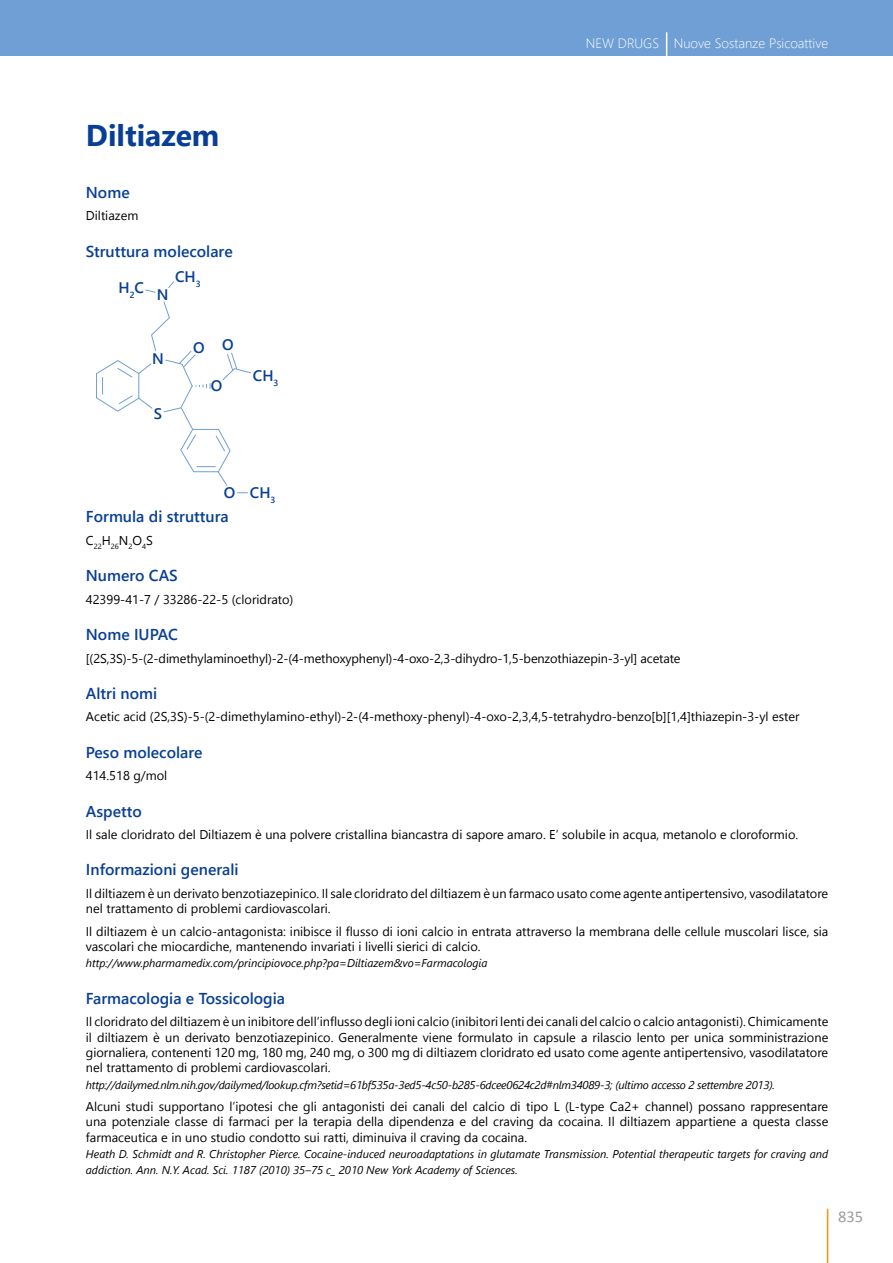
<style>
.page{position:relative;width:893px;height:1263px;background:#fff}
.page>*{position:absolute;margin:0;border:0;box-sizing:border-box;transform-origin:0 0}
.t1{font:700 30px "Segoe UI";color:#083f95}
.t2{font:16.5px "Calibri";color:#9d9d9c}
.t3{font:600 15.75px "Segoe UI";color:#083f95}
.t4{font:600 15.3px "Segoe UI";color:#083f95}
.t5{font:300 13.5px "Segoe UI";color:#fff}
.t6{font:12.75px/15.3px "Segoe UI";color:#000}
.t7{font:italic 11.25px/15.3px "Segoe UI";color:#000}
.t8{font:italic 11.25px "Segoe UI";letter-spacing:-.02em;color:#000}
.t9{font:7.5px "Segoe UI";color:#000}
</style>
<div class="page">
<div style="left:0;top:0;width:893px;height:55px;background:#6f9fd4"></div>
<hr style="left:827px;top:1209px;width:1px;height:54px;background:#f3941b">
<svg style="left:666px;top:32px;width:1px;height:23px"></svg>
<svg style="left:145px;top:289px;width:11px;height:4px"></svg>
<svg style="left:168px;top:281px;width:6px;height:7px"></svg>
<svg style="left:96px;top:301px;width:155px;height:192px"></svg>
<p class="t5" style="left:586px;top:33px;width:244px">NEW DRUGS Nuove Sostanze Psicoattive</p>
<h1 class="t1" style="left:86px;top:113px;width:135px">Diltiazem</h1>
<p class="t3" style="left:86px;top:180px;width:45px">Nome</p>
<p class="t6" style="left:86px;top:208px;width:54px">Diltiazem</p>
<p class="t3" style="left:86px;top:239px;width:148px">Struttura molecolare</p>
<p class="t4" style="left:118px;top:276px;width:27px">H<sub>2</sub>C</p>
<p class="t4" style="left:157px;top:283px;width:13px">N</p>
<p class="t4" style="left:175px;top:265px;width:27px">CH<sub>3</sub></p>
<p class="t4" style="left:152px;top:347px;width:13px">N</p>
<p class="t4" style="left:154px;top:402px;width:10px">S</p>
<p class="t4" style="left:193px;top:335px;width:42px">O O</p>
<p class="t4" style="left:211px;top:374px;width:13px">O</p>
<p class="t4" style="left:253px;top:364px;width:27px">CH<sub>3</sub></p>
<p class="t4" style="left:224px;top:481px;width:13px">O</p>
<p class="t4" style="left:250px;top:481px;width:27px">CH<sub>3</sub></p>
<p class="t3" style="left:86px;top:505px;width:144px">Formula di struttura</p>
<p class="t9" style="left:86px;top:541px;width:68px"><sup>C</sup>22<sup>H</sup>26<sup>N</sup>2<sup>O</sup>4<sup>S</sup></p>
<p class="t3" style="left:86px;top:564px;width:93px">Numero CAS</p>
<p class="t6" style="left:86px;top:591px;width:209px">42399-41-7 / 33286-22-5 (cloridrato)</p>
<p class="t3" style="left:86px;top:622px;width:94px">Nome IUPAC</p>
<p class="t6" style="left:86px;top:650px;width:596px">[(2S,3S)-5-(2-dimethylaminoethyl)-2-(4-methoxyphenyl)-4-oxo-2,3-dihydro-1,5-benzothiazepin-3-yl] acetate</p>
<p class="t3" style="left:86px;top:681px;width:73px">Altri nomi</p>
<p class="t6" style="left:86px;top:709px;width:715px">Acetic acid (2S,3S)-5-(2-dimethylamino-ethyl)-2-(4-methoxy-phenyl)-4-oxo-2,3,4,5-tetrahydro-benzo[b][1,4]thiazepin-3-yl ester</p>
<p class="t3" style="left:86px;top:740px;width:118px">Peso molecolare</p>
<p class="t6" style="left:86px;top:767px;width:83px">414.518 g/mol</p>
<p class="t3" style="left:86px;top:799px;width:57px">Aspetto</p>
<p class="t6" style="left:86px;top:826px;width:714px">Il sale cloridrato del Diltiazem è una polvere cristallina biancastra di sapore amaro. E’ solubile in acqua, metanolo e cloroformio.</p>
<p class="t3" style="left:86px;top:858px;width:154px">Informazioni generali</p>
<p class="t6" style="left:86px;top:885px;width:744px">Il diltiazem è un derivato benzotiazepinico. Il sale cloridrato del diltiazem è un farmaco usato come agente antipertensivo, vasodilatatore nel trattamento di problemi cardiovascolari.</p>
<p class="t6" style="left:86px;top:923px;width:744px">Il diltiazem è un calcio-antagonista: inibisce il flusso di ioni calcio in entrata attraverso la membrana delle cellule muscolari lisce, sia vascolari che miocardiche, mantenendo invariati i livelli sierici di calcio.</p>
<p class="t7" style="left:86px;top:955px;width:403px">http://www.pharmamedix.com/principiovoce.php?pa=Diltiazem&amp;vo=Farmacologia</p>
<p class="t3" style="left:86px;top:986px;width:201px">Farmacologia e Tossicologia</p>
<p class="t6" style="left:86px;top:1013px;width:744px;text-align:justify">Il cloridrato del diltiazem è un inibitore dell’influsso degli ioni calcio (inibitori lenti dei canali del calcio o calcio antagonisti). Chimicamente il diltiazem è un derivato benzotiazepinico. Generalmente viene formulato in capsule a rilascio lento per unica somministrazione giornaliera, contenenti 120 mg, 180 mg, 240 mg, o 300 mg di diltiazem cloridrato ed usato come agente antipertensivo, vasodilatatore nel trattamento di problemi cardiovascolari.</p>
<p class="t8" style="left:86px;top:1077px;width:691px">http://dailymed.nlm.nih.gov/dailymed/lookup.cfm?setid=61bf535a-3ed5-4c50-b285-6dcee0624c2d#nlm34089-3; (ultimo accesso 2 settembre 2013).</p>
<p class="t6" style="left:86px;top:1098px;width:744px;text-align:justify">Alcuni studi supportano l’ipotesi che gli antagonisti dei canali del calcio di tipo L (L-type Ca2+ channel) possano rappresentare una potenziale classe di farmaci per la terapia della dipendenza e del craving da cocaina. Il diltiazem appartiene a questa classe farmaceutica e in uno studio condotto sui ratti, diminuiva il craving da cocaina.</p>
<p class="t7" style="left:86px;top:1146px;width:744px">Heath D. Schmidt and R. Christopher Pierce. Cocaine-induced neuroadaptations in glutamate Transmission. Potential therapeutic targets for craving and addiction. Ann. N.Y. Acad. Sci. 1187 (2010) 35–75 c_ 2010 New York Academy of Sciences.</p>
<p class="t2" style="left:838px;top:1206px;width:27px">835</p>
</div>
